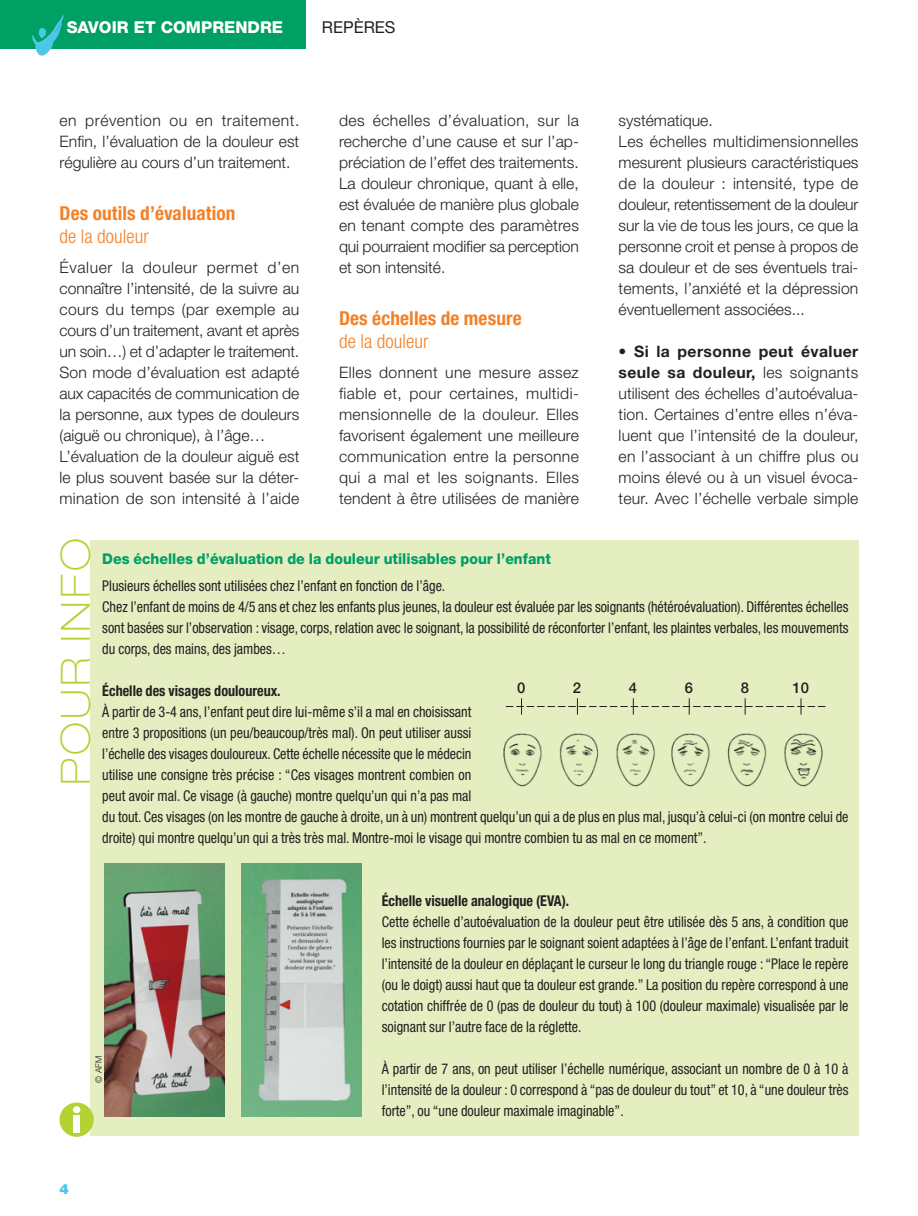
<style>
.page{position:relative;width:918px;height:1216px;background:#fff}
.page>*{position:absolute;margin:0;border:0;box-sizing:border-box;transform-origin:0 0}
.t1{font:100 expanded 40.25px "Helvetica Neue";letter-spacing:.08em;color:#b3d234}
.t2{font:700 condensed 19.25px "Helvetica Neue";letter-spacing:.005em;color:#f48026}
.t3{font:300 condensed 19.25px "Helvetica Neue";letter-spacing:.005em;color:#f48026}
.t4{font:800 16.45px "Helvetica Neue";color:#fff}
.t5{font:16.45px "Helvetica Neue";color:#231f20}
.t6{font:300 15.75px/21px "Helvetica Neue";color:#231f20;text-align:justify}
.t7{font:condensed 14.88px/21px "Helvetica Neue";color:#231f20;scale:.95 1}
.t8{font:700 condensed 14.88px "Helvetica Neue";color:#231f20;scale:.95 1}
.t9{font:800 14.88px "Helvetica Neue";color:#009f64;scale:.95 1}
.t10{font:500 14.88px "Helvetica Neue";color:#231f20}
.t11{font:900 14px "Helvetica Neue";color:#4dc7e9}
.t12{font:300 8.75px "Helvetica Neue";color:#231f20}
.s1{font-weight:700}
</style>
<div class="page">
<div style="left:0;top:0;width:306px;height:48px;background:#009f64"></div>
<svg style="left:32px;top:14px;width:32px;height:42px"></svg>
<div style="left:60px;top:539px;width:798px;height:596px;background:#e5eec1"></div>
<div style="left:57px;top:538px;width:33px;height:609px;background:#fff"></div>
<div style="left:60px;top:1102px;width:34px;height:34px;background:#b3d234;border-radius:50%"></div>
<div style="left:73px;top:1106px;width:7px;height:7px;background:#fff;border-radius:50%"></div>
<div style="left:73px;top:1114px;width:7px;height:18px;background:#fff"></div>
<img style="left:503px;top:733px;width:320px;height:54px">
<img style="left:105px;top:863px;width:120px;height:253px">
<img style="left:241px;top:863px;width:121px;height:253px">
<svg style="left:506px;top:698px;width:319px;height:16px"></svg>
<p class="t4" style="left:67px;top:21px;width:218px">SAVOIR ET COMPRENDRE</p>
<p class="t5" style="left:322px;top:21px;width:75px">REPÈRES</p>
<p class="t6" style="left:60px;top:111px;width:241px">en prévention ou en traitement.<br>Enfin, l’évaluation de la douleur est régulière au cours d’un traitement.</p>
<p class="t2" style="left:60px;top:206px;width:177px">Des outils d’évaluation</p>
<p class="t3" style="left:60px;top:229px;width:91px">de la douleur</p>
<p class="t6" style="left:60px;top:258px;width:241px;text-align:left">Évaluer la douleur permet d’en connaître l’intensité, de la suivre au cours du temps (par exemple au cours d’un traitement, avant et après un soin…) et d’adapter le traitement.<br>Son mode d’évaluation est adapté aux capacités de communication de la personne, aux types de douleurs (aiguë ou chronique), à l’âge… L’évaluation de la douleur aiguë est le plus souvent basée sur la déter&shy;mination de son intensité à l’aide</p>
<p class="t6" style="left:339px;top:111px;width:241px">des échelles d’évaluation, sur la recherche d’une cause et sur l’ap&shy;préciation de l’effet des traitements.<br>La douleur chronique, quant à elle, est évaluée de manière plus globale en tenant compte des paramètres qui pourraient modifier sa perception et son intensité.</p>
<p class="t2" style="left:339px;top:311px;width:184px">Des échelles de mesure</p>
<p class="t3" style="left:339px;top:334px;width:91px">de la douleur</p>
<p class="t6" style="left:339px;top:363px;width:241px">Elles donnent une mesure assez fiable et, pour certaines, multidi&shy;mensionnelle de la douleur. Elles favorisent également une meilleure communication entre la personne qui a mal et les soignants. Elles tendent à être utilisées de manière</p>
<p class="t6" style="left:618px;top:111px;width:241px;text-align:left">systématique.<br>Les échelles multidimensionnelles mesurent plusieurs caractéristiques de la douleur : intensité, type de douleur, retentissement de la douleur sur la vie de tous les jours, ce que la personne croit et pense à propos de sa douleur et de ses éventuels trai&shy;tements, l’anxiété et la dépression éventuellement associées...</p>
<p class="t6" style="left:618px;top:342px;width:241px">• <span class="s1">Si la personne peut évaluer seule sa douleur,</span> les soignants utilisent des échelles d’autoévalua&shy;tion. Certaines d’entre elles n’éva&shy;luent que l’intensité de la douleur, en l’associant à un chiffre plus ou moins élevé ou à un visuel évoca&shy;teur. Avec l’échelle verbale simple</p>
<h1 class="t1" style="left:61px;top:785px;width:248px;rotate:-90deg">POUR INFO</h1>
<p class="t9" style="left:102px;top:553px;width:474px">Des échelles d’évaluation de la douleur utilisables pour l’enfant</p>
<p class="t7" style="left:102px;top:576px;width:787px">Plusieurs échelles sont utilisées chez l’enfant en fonction de l’âge.<br>Chez l’enfant de moins de 4/5 ans et chez les enfants plus jeunes, la douleur est évaluée par les soignants (hétéroévaluation). Différentes échelles sont basées sur l’observation : visage, corps, relation avec le soignant, la possibilité de réconforter l’enfant, les plaintes verbales, les mouvements du corps, des mains, des jambes…</p>
<p class="t8" style="left:102px;top:685px;width:189px">Échelle des visages douloureux.</p>
<p class="t7" style="left:102px;top:702px;width:787px">À partir de 3-4 ans, l’enfant peut dire lui-même s’il a mal en choisissant<br>entre 3 propositions (un peu/beaucoup/très mal). On peut utiliser aussi<br>l’échelle des visages douloureux. Cette échelle nécessite que le médecin<br>utilise une consigne très précise : “Ces visages montrent combien on<br>peut avoir mal. Ce visage (à gauche) montre quelqu’un qui n’a pas mal<br>du tout. Ces visages (on les montre de gauche à droite, un à un) montrent quelqu’un qui a de plus en plus mal, jusqu’à celui-ci (on montre celui de droite) qui montre quelqu’un qui a très très mal. Montre-moi le visage qui montre combien tu as mal en ce moment”.</p>
<p class="t10" style="left:517px;top:682px;width:10px">0</p>
<p class="t10" style="left:573px;top:682px;width:10px">2</p>
<p class="t10" style="left:629px;top:682px;width:10px">4</p>
<p class="t10" style="left:685px;top:682px;width:10px">6</p>
<p class="t10" style="left:741px;top:682px;width:10px">8</p>
<p class="t10" style="left:792px;top:682px;width:18px">10</p>
<p class="t12" style="left:95px;top:1082px;width:28px;rotate:-90deg">© AFM</p>
<p class="t11" style="left:60px;top:1183px;width:11px">4</p>
<p class="t8" style="left:382px;top:895px;width:199px">Échelle visuelle analogique (EVA).</p>
<p class="t7" style="left:382px;top:912px;width:493px;text-align:justify">Cette échelle d’autoévaluation de la douleur peut être utilisée dès 5 ans, à condition que les instructions fournies par le soignant soient adaptées à l’âge de l’enfant. L’enfant traduit l’intensité de la douleur en déplaçant le curseur le long du triangle rouge : “Place le repère (ou le doigt) aussi haut que ta douleur est grande.” La position du repère correspond à une cotation chiffrée de 0 (pas de douleur du tout) à 100 (douleur maximale) visualisée par le soignant sur l’autre face de la réglette.</p>
<p class="t7" style="left:382px;top:1059px;width:493px;text-align:justify">À partir de 7 ans, on peut utiliser l’échelle numérique, associant un nombre de 0 à 10 à l’intensité de la douleur : 0 correspond à “pas de douleur du tout” et 10, à “une douleur très forte”, ou “une douleur maximale imaginable”.</p>
</div>
